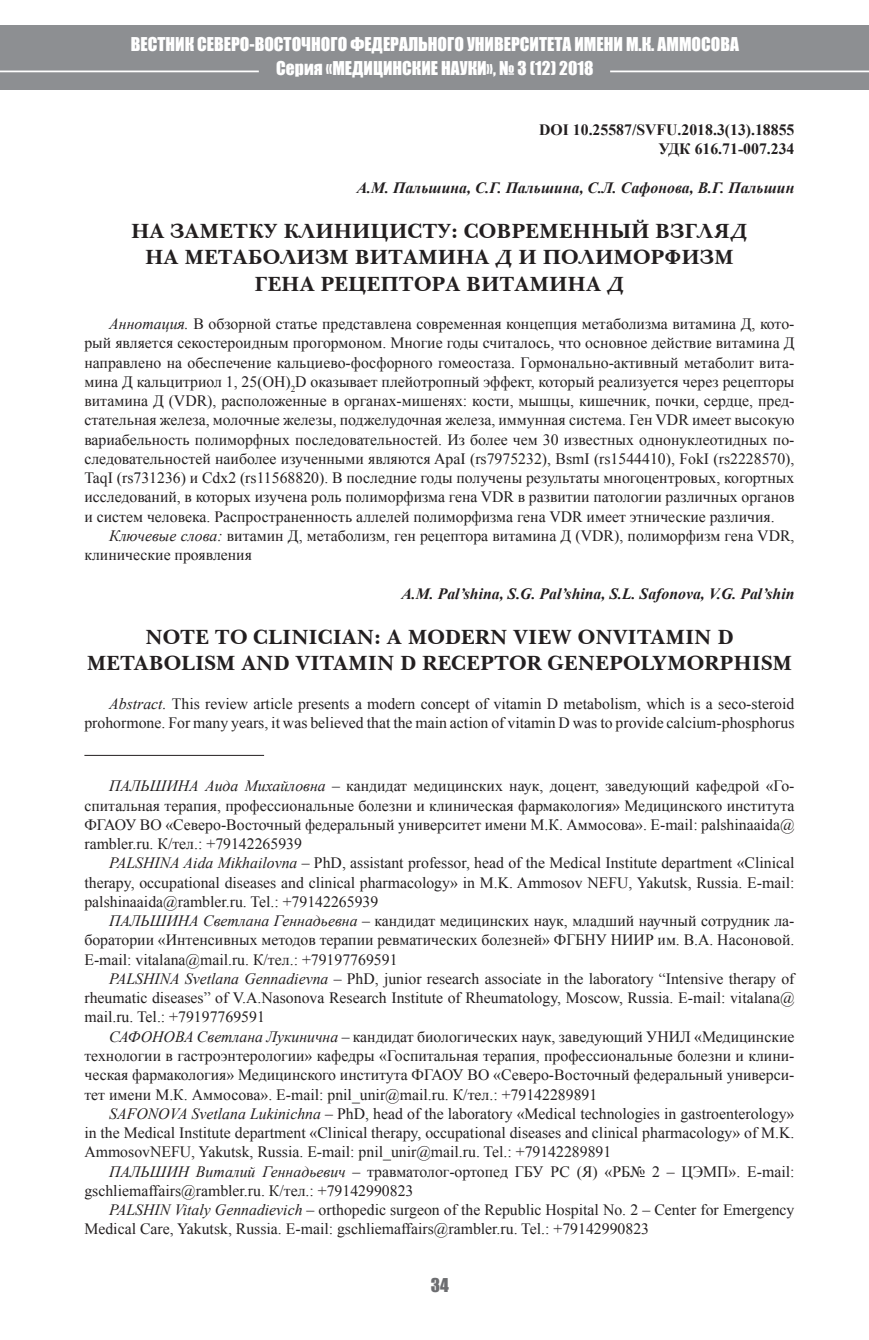
<style>
.page{position:relative;width:869px;height:1340px;background:#fff}
.page>*{position:absolute;margin:0;border:0;box-sizing:border-box;transform-origin:0 0}
.Стиль_абзаца_2{font:700 21px/26.2px "Baskerville BT";color:#231f20;text-align:center}
.t1{font:17.5px/24.5px "Impact";color:#fff;text-align:center}
.t2{font:17.5px "Impact";color:#6c6d70}
.Обычный{font:15.75px/19.2px "Times New Roman";color:#231f20;text-align:justify}
.Обычный-2{font:italic 700 15.75px "Times New Roman";color:#231f20}
.Обычный-3{font:700 15.75px "Times New Roman";color:#231f20}
.s1{font-style:italic}
</style>
<div class="page">
<div style="left:0;top:25px;width:868px;height:64px;background:#8d8f92"></div>
<hr style="left:0;top:71px;width:259px;height:1px;background:#fff">
<hr style="left:610px;top:71px;width:258px;height:1px;background:#fff">
<hr style="left:84px;top:755px;width:180px;height:1px;background:#231f20">
<p class="t1" style="left:131px;top:31px;width:609px">ВЕСТНИК СЕВЕРО-ВОСТОЧНОГО ФЕДЕРАЛЬНОГО УНИВЕРСИТЕТА ИМЕНИ М.К. АММОСОВА<br>Серия «МЕДИЦИНСКИЕ НАУКИ», № 3 (12) 2018</p>
<p class="Обычный-3" style="left:539px;top:119px;width:257px">DOI 10.25587/SVFU.2018.3(13).18855</p>
<p class="Обычный-3" style="left:658px;top:138px;width:137px">УДК 616.71-007.234</p>
<p class="Обычный-2" style="left:356px;top:176px;width:439px">А.М. Пальшина, С.Г. Пальшина, С.Л. Сафонова, В.Г. Пальшин</p>
<p class="Стиль_абзаца_2" style="left:131px;top:217px;width:617px">НА ЗАМЕТКУ КЛИНИЦИСТУ: СОВРЕМЕННЫЙ ВЗГЛЯД</p>
<p class="Стиль_абзаца_2" style="left:145px;top:243px;width:589px">НА МЕТАБОЛИЗМ ВИТАМИНА Д И ПОЛИМОРФИЗМ</p>
<p class="Стиль_абзаца_2" style="left:254px;top:270px;width:371px">ГЕНА РЕЦЕПТОРА ВИТАМИНА Д</p>
<p class="Обычный" style="left:84px;top:314px;width:711px;text-indent:25px"><span class="s1">Аннотация.</span> В обзорной статье представлена современная концепция метаболизма витамина Д, кото&shy;рый является секостероидным прогормоном. Многие годы считалось, что основное действие витамина Д направлено на обеспечение кальциево-фосфорного гомеостаза. Гормонально-активный метаболит вита&shy;мина Д кальцитриол 1, 25(ОН)<sub>2</sub>D оказывает плейотропный эффект, который реализуется через рецепторы витамина Д (VDR), расположенные в органах-мишенях: кости, мышцы, кишечник, почки, сердце, пред&shy;стательная железа, молочные железы, поджелудочная железа, иммунная система. Ген VDR имеет высокую вариабельность полиморфных последовательностей. Из более чем 30 известных однонуклеотидных по&shy;следовательностей наиболее изученными являются ApaI (rs7975232), BsmI (rs1544410), FokI (rs2228570), TaqI (rs731236) и Cdx2 (rs11568820). В последние годы получены результаты многоцентровых, когортных исследований, в которых изучена роль полиморфизма гена VDR в развитии патологии различных органов и систем человека. Распространенность аллелей полиморфизма гена VDR имеет этнические различия.</p>
<p class="Обычный" style="left:84px;top:526px;width:711px;text-indent:25px"><span class="s1">Ключевые слова:</span> витамин Д, метаболизм, ген рецептора витамина Д (VDR), полиморфизм гена VDR, клинические проявления</p>
<p class="Обычный-2" style="left:401px;top:582px;width:394px">A.M. Pal’shina, S.G. Pal’shina, S.L. Safonova, V.G. Pal’shin</p>
<p class="Стиль_абзаца_2" style="left:87px;top:623px;width:706px">NOTE TO CLINICIAN: A MODERN VIEW ONVITAMIN D<br>METABOLISM AND VITAMIN D RECEPTOR GENEPOLYMORPHISM</p>
<p class="Обычный" style="left:84px;top:694px;width:711px;text-align:right"><span class="s1">Abstract.</span> This review article presents a modern concept of vitamin D metabolism, which is a seco-steroid prohormone. For many years, it was believed that the main action of vitamin D was to provide calcium-phosphorus</p>
<p class="Обычный" style="left:84px;top:776px;width:711px;text-indent:25px"><span class="s1">ПАЛЬШИНА Аида Михайловна</span> – кандидат медицинских наук, доцент, заведующий кафедрой «Го&shy;спитальная терапия, профессиональные болезни и клиническая фармакология» Медицинского института ФГАОУ ВО «Северо-Восточный федеральный университет имени М.К. Аммосова». E-mail: palshinaaida@ rambler.ru. К/тел.: +79142265939</p>
<p class="Обычный" style="left:84px;top:853px;width:711px;text-indent:25px"><span class="s1">PALSHINA Aida Mikhailovna</span> – PhD, assistant professor, head of the Medical Institute department «Clinical therapy, occupational diseases and clinical pharmacology» in M.K. Ammosov NEFU, Yakutsk, Russia. E-mail: palshinaaida@rambler.ru. Tel.: +79142265939</p>
<p class="Обычный" style="left:84px;top:911px;width:711px;text-indent:25px"><span class="s1">ПАЛЬШИНА Светлана Геннадьевна</span> – кандидат медицинских наук, младший научный сотрудник ла&shy;боратории «Интенсивных методов терапии ревматических болезней» ФГБНУ НИИР им. В.А. Насоновой.<br>E-mail: vitalana@mail.ru. К/тел.: +79197769591</p>
<p class="Обычный" style="left:84px;top:968px;width:711px;text-indent:25px"><span class="s1">PALSHINA Svetlana Gennadievna</span> – PhD, junior research associate in the laboratory “Intensive therapy of rheumatic diseases” of V.A.Nasonova Research Institute of Rheumatology, Moscow, Russia. E-mail: vitalana@ mail.ru. Tel.: +79197769591</p>
<p class="Обычный" style="left:84px;top:1026px;width:711px;text-indent:25px"><span class="s1">САФОНОВА Светлана Лукинична</span> – кандидат биологических наук, заведующий УНИЛ «Медицинские технологии в гастроэнтерологии» кафедры «Госпитальная терапия, профессиональные болезни и клини&shy;ческая фармакология» Медицинского института ФГАОУ ВО «Северо-Восточный федеральный универси&shy;тет имени М.К. Аммосова». E-mail: pnil_unir@mail.ru. К/тел.: +79142289891</p>
<p class="Обычный" style="left:84px;top:1103px;width:711px;text-indent:25px"><span class="s1">SAFONOVA Svetlana Lukinichna</span> – PhD, head of the laboratory «Medical technologies in gastroenterology» in the Medical Institute department «Clinical therapy, occupational diseases and clinical pharmacology» of M.K.<br>AmmosovNEFU, Yakutsk, Russia. E-mail: pnil_unir@mail.ru. Tel.: +79142289891</p>
<p class="Обычный" style="left:84px;top:1161px;width:711px;text-indent:25px"><span class="s1">ПАЛЬШИН Виталий Геннадьевич</span> – травматолог-ортопед ГБУ РС (Я) «РБ№ 2 – ЦЭМП». E-mail: gschliemaffairs@rambler.ru. К/тел.: +79142990823</p>
<p class="Обычный" style="left:84px;top:1199px;width:711px;text-indent:25px"><span class="s1">PALSHIN Vitaly Gennadievich</span> – orthopedic surgeon of the Republic Hospital No. 2 – Center for Emergency<br>Medical Care, Yakutsk, Russia. E-mail: gschliemaffairs@rambler.ru. Tel.: +79142990823</p>
<p class="t2" style="left:430px;top:1271px;width:20px">34</p>
</div>
